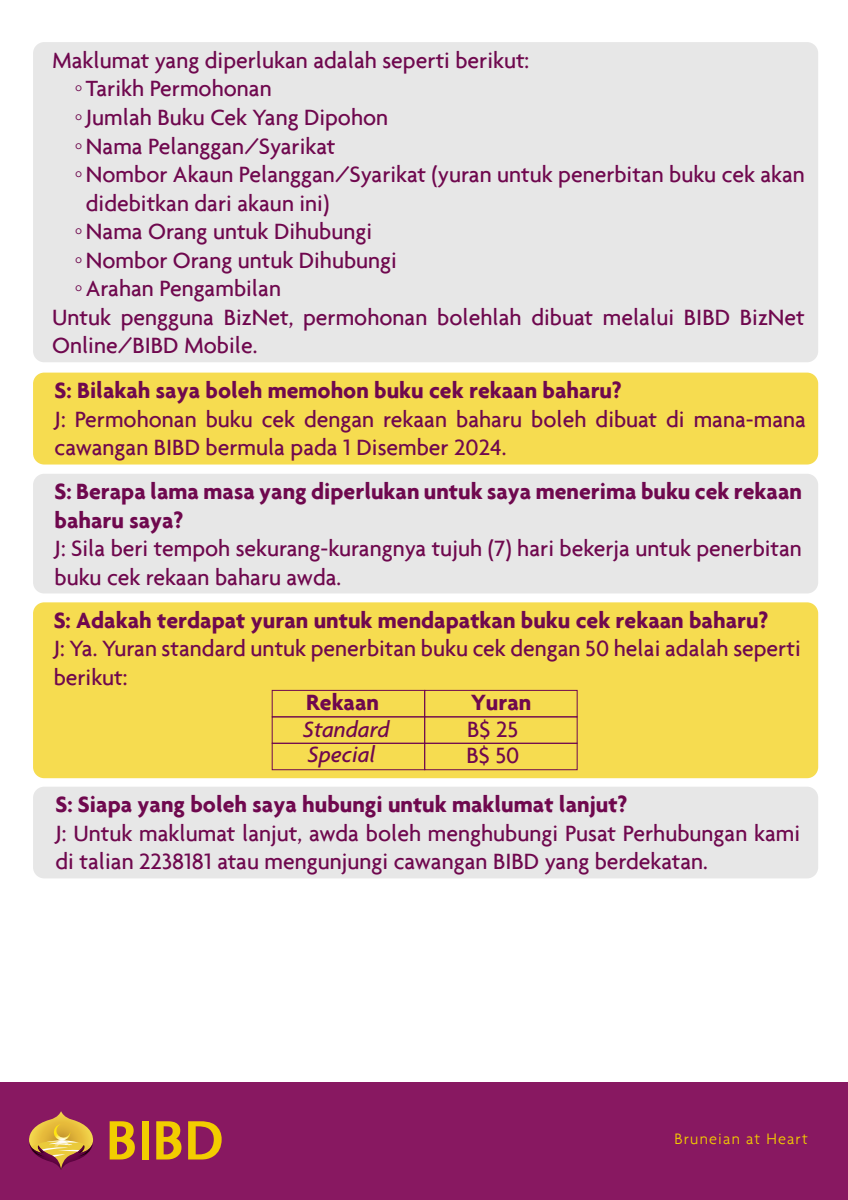
<style>
.page{position:relative;width:848px;height:1200px;background:#fff}
.page>*{position:absolute;margin:0;border:0;box-sizing:border-box;transform-origin:0 0}
.t1{font:500 23.75px/28.5px "Agenda";color:#6f084e}
.t2{font:700 23.75px/28.5px "Agenda";color:#6f084e}
.t3{font:italic 500 23.75px "Agenda";color:#6f084e}
.t4{font:300 16.31px "Agenda";letter-spacing:.075em;color:#f2cd00}
.s1{font-family:"Times New Roman";font-weight:400}
</style>
<div class="page">
<div style="left:33px;top:42px;width:785px;height:320px;background:#e7e7e7;border-radius:11px"></div>
<div style="left:33px;top:372px;width:785px;height:92px;background:#f6dc50;border-radius:11px"></div>
<div style="left:33px;top:473px;width:785px;height:120px;background:#e7e7e7;border-radius:11px"></div>
<div style="left:33px;top:602px;width:785px;height:176px;background:#f6dc50;border-radius:11px"></div>
<div style="left:33px;top:786px;width:785px;height:92px;background:#e7e7e7;border-radius:11px"></div>
<div style="left:272px;top:690px;width:153px;height:26px;border:1px solid #6f084e"></div>
<div style="left:272px;top:716px;width:153px;height:27px;border:1px solid #6f084e"></div>
<div style="left:272px;top:743px;width:153px;height:26px;border:1px solid #6f084e"></div>
<div style="left:424px;top:690px;width:153px;height:26px;border:1px solid #6f084e"></div>
<div style="left:424px;top:716px;width:153px;height:27px;border:1px solid #6f084e"></div>
<div style="left:424px;top:743px;width:153px;height:26px;border:1px solid #6f084e"></div>
<div style="left:0;top:1081px;width:848px;height:118px;background:#881861"></div>
<svg style="left:110px;top:1121px;width:25px;height:38px"></svg>
<svg style="left:156px;top:1121px;width:25px;height:38px"></svg>
<div style="left:142px;top:1120px;width:6px;height:39px;background:#f2cd00"></div>
<svg style="left:188px;top:1121px;width:34px;height:38px"></svg>
<svg style="left:29px;top:1111px;width:64px;height:58px"></svg>
<img style="left:77px;top:1143px;width:16px;height:13px">
<p class="t1" style="left:52px;top:45px;width:479px">Maklumat yang diperlukan adalah seperti berikut:</p>
<p class="t1" style="left:75px;top:74px;width:199px"><span class="s1">◦</span>Tarikh Permohonan</p>
<p class="t1" style="left:75px;top:102px;width:315px"><span class="s1">◦</span>Jumlah Buku Cek Yang Dipohon</p>
<p class="t1" style="left:75px;top:131px;width:262px"><span class="s1">◦</span>Nama Pelanggan/Syarikat</p>
<p class="t1" style="left:75px;top:159px;width:732px"><span class="s1">◦</span>Nombor Akaun Pelanggan/Syarikat (yuran untuk penerbitan buku cek akan</p>
<p class="t1" style="left:86px;top:188px;width:245px">didebitkan dari akaun ini)</p>
<p class="t1" style="left:75px;top:216px;width:299px"><span class="s1">◦</span>Nama Orang untuk Dihubungi</p>
<p class="t1" style="left:75px;top:245px;width:324px"><span class="s1">◦</span>Nombor Orang untuk Dihubungi</p>
<p class="t1" style="left:75px;top:273px;width:208px"><span class="s1">◦</span>Arahan Pengambilan</p>
<p class="t1" style="left:52px;top:302px;width:754px">Untuk pengguna BizNet, permohonan bolehlah dibuat melalui BIBD BizNet</p>
<p class="t1" style="left:52px;top:330px;width:207px">Online/BIBD Mobile.</p>
<p class="t2" style="left:55px;top:376px;width:569px">S: Bilakah saya boleh memohon buku cek rekaan baharu?</p>
<p class="t1" style="left:55px;top:404px;width:753px">J: Permohonan buku cek dengan rekaan baharu boleh dibuat di mana-mana cawangan BIBD bermula pada 1 Disember 2024.</p>
<p class="t2" style="left:55px;top:476px;width:749px">S: Berapa lama masa yang diperlukan untuk saya menerima buku cek rekaan baharu saya?</p>
<p class="t1" style="left:55px;top:533px;width:749px">J: Sila beri tempoh sekurang-kurangnya tujuh (7) hari bekerja untuk penerbitan buku cek rekaan baharu awda.</p>
<p class="t2" style="left:54px;top:605px;width:716px">S: Adakah terdapat yuran untuk mendapatkan buku cek rekaan baharu?</p>
<p class="t1" style="left:54px;top:633px;width:749px">J: Ya. Yuran standard untuk penerbitan buku cek dengan 50 helai adalah seperti berikut:</p>
<p class="t2" style="left:306px;top:687px;width:75px">Rekaan</p>
<p class="t2" style="left:471px;top:687px;width:62px">Yuran</p>
<p class="t3" style="left:303px;top:714px;width:89px">Standard</p>
<p class="t1" style="left:467px;top:714px;width:53px">B$ 25</p>
<p class="t3" style="left:307px;top:739px;width:70px">Special</p>
<p class="t1" style="left:466px;top:740px;width:54px">B$ 50</p>
<p class="t2" style="left:55px;top:789px;width:573px">S: Siapa yang boleh saya hubungi untuk maklumat lanjut?</p>
<p class="t1" style="left:55px;top:818px;width:746px">J: Untuk maklumat lanjut, awda boleh menghubungi Pusat Perhubungan kami di talian 2238181 atau mengunjungi cawangan BIBD yang berdekatan.</p>
<p class="t4" style="left:674px;top:1129px;width:135px">Bruneian at Heart</p>
</div>
